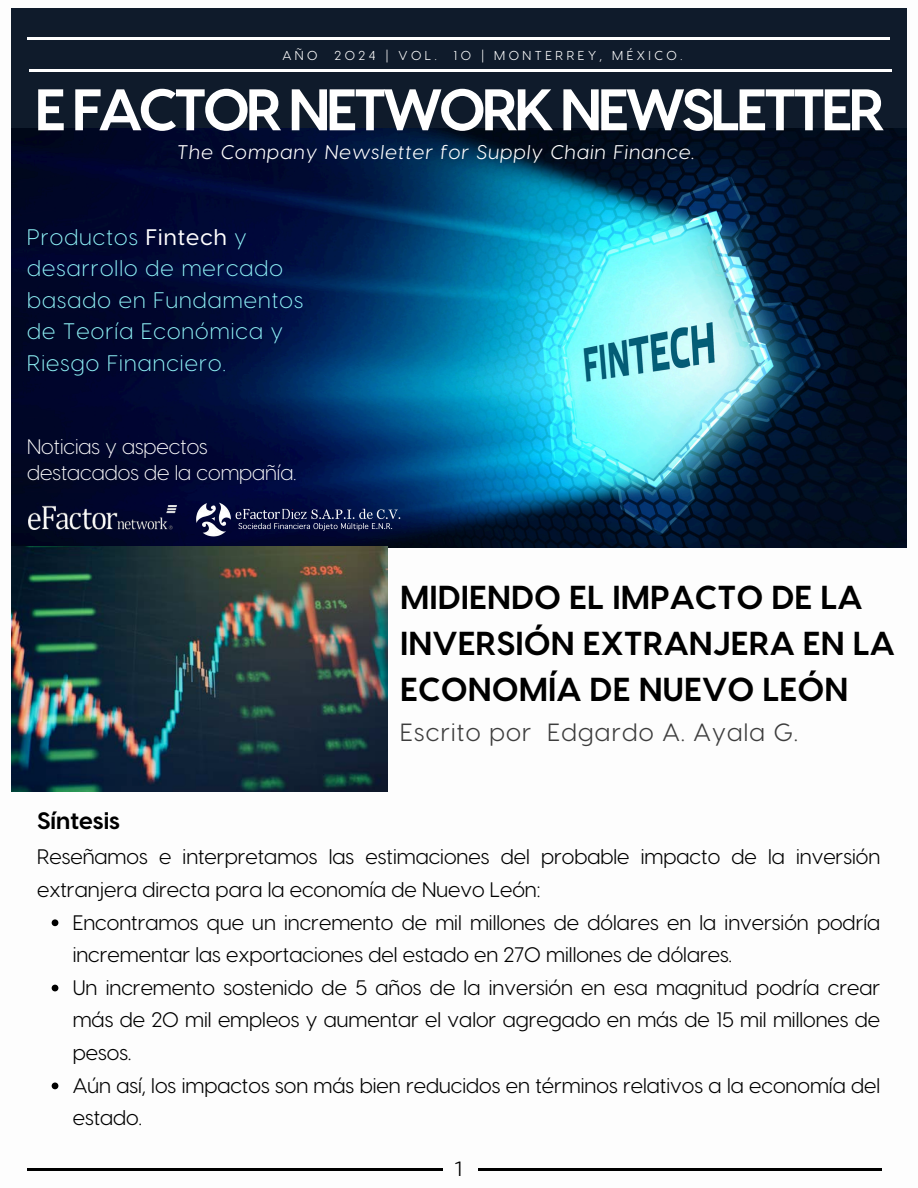
<style>
.page{position:relative;width:918px;height:1188px;background:#fff}
.page>*{position:absolute;margin:0;border:0;box-sizing:border-box;transform-origin:0 0}
.t1{font:700 58.5px "Visby CF";letter-spacing:-.075em;color:#fff}
.t2{font:700 33.15px/45.6px "Visby CF";color:#000}
.t3{font:24.9px "Visby CF";letter-spacing:.05em;color:#3d3d3d}
.t4{font:700 23.7px "Visby CF";color:#000}
.t5{font:300 22.5px/31.5px "Visby CF";letter-spacing:.05em;color:#90f5f9}
.t6{font:21px/32.7px "Visby CF";color:#000}
.t7{font:300 21px/25.8px "Visby CF";color:#fff}
.t8{font:300 21px "Exo 2";color:#000}
.t9{font:italic 19.8px "Visby CF";letter-spacing:.06em;color:#fff}
.t10{font:12.9px "Visby CF";letter-spacing:.27em;color:#fff}
.s1{font-weight:500;color:#fff}
</style>
<div class="page">
<hr style="left:27px;top:1168px;width:415px;height:2px;background:#000">
<hr style="left:478px;top:1168px;width:404px;height:2px;background:#000">
<div style="left:12px;top:8px;width:895px;height:462px;background:#0f1b2b"></div>
<hr style="left:27px;top:37px;width:863px;height:2px;background:#fff">
<hr style="left:29px;top:69px;width:863px;height:3px;background:#fff">
<img style="left:12px;top:129px;width:894px;height:418px">
<img style="left:29px;top:506px;width:147px;height:24px">
<img style="left:193px;top:496px;width:208px;height:43px">
<img style="left:12px;top:547px;width:376px;height:245px">
<svg style="left:52px;top:919px;width:6px;height:7px"></svg>
<svg style="left:52px;top:985px;width:6px;height:6px"></svg>
<svg style="left:52px;top:1083px;width:6px;height:6px"></svg>
<p class="t10" style="left:282px;top:47px;width:37px">AÑO</p>
<p class="t10" style="left:335px;top:47px;width:104px">2024 | VOL.</p>
<p class="t10" style="left:454px;top:47px;width:230px">10 | MONTERREY, MÉXICO.</p>
<h3 class="t1" style="left:35px;top:71px;width:852px">E FACTOR NETWORK NEWSLETTER</h3>
<h4 class="t9" style="left:178px;top:139px;width:519px">The Company Newsletter for Supply Chain Finance.</h4>
<p class="t5" style="left:27px;top:220px;width:277px">Productos <span class="s1">Fintech</span> y desarrollo de mercado basado en Fundamentos de Teoría Económica y<br>Riesgo Financiero.</p>
<h4 class="t7" style="left:27px;top:432px;width:271px">Noticias y aspectos destacados de la compañía.</h4>
<h1 class="t2" style="left:400px;top:573px;width:496px">MIDIENDO EL IMPACTO DE LA<br>INVERSIÓN EXTRANJERA EN LA<br>ECONOMÍA DE NUEVO LEÓN</h1>
<p class="t3" style="left:400px;top:715px;width:399px">Escrito por Edgardo A. Ayala G.</p>
<p class="t4" style="left:37px;top:805px;width:85px">Síntesis</p>
<p class="t6" style="left:37px;top:839px;width:845px">Reseñamos e interpretamos las estimaciones del probable impacto de la inversión extranjera directa para la economía de Nuevo León:</p>
<p class="t6" style="left:73px;top:905px;width:809px">Encontramos que un incremento de mil millones de dólares en la inversión podría incrementar las exportaciones del estado en 270 millones de dólares.</p>
<p class="t6" style="left:73px;top:970px;width:809px;text-align:justify">Un incremento sostenido de 5 años de la inversión en esa magnitud podría crear más de 20 mil empleos y aumentar el valor agregado en más de 15 mil millones de pesos.</p>
<p class="t6" style="left:73px;top:1068px;width:809px">Aún así, los impactos son más bien reducidos en términos relativos a la economía del estado.</p>
<p class="t8" style="left:455px;top:1155px;width:10px">1</p>
</div>
